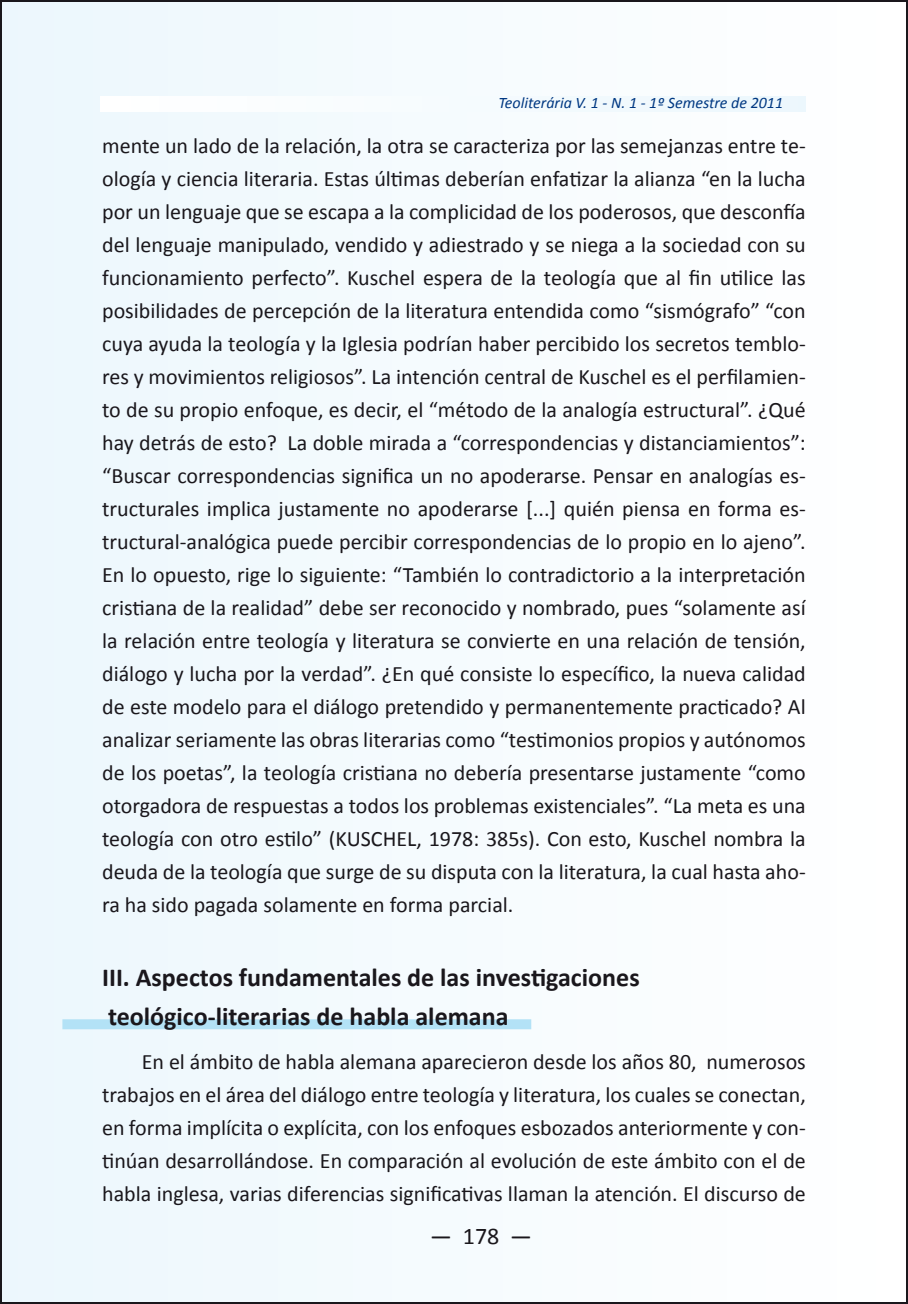
<style>
.page{position:relative;width:908px;height:1304px;background:#fff}
.page>*{position:absolute;margin:0;border:0;box-sizing:border-box;transform-origin:0 0}
.t1{font:700 26px/39px "Calibri";color:#1a171c}
.t2{font:24px "Calibri";color:#1a171c}
.t3{font:22px/33px "Calibri";color:#1a171c;text-align:justify}
.t4{font:italic 16px "Calibri";color:#003882}
</style>
<div class="page">
<div style="left:1px;top:1px;width:905px;height:1302px;background:#f5fbfe"></div>
<div style="left:62px;top:1019px;width:469px;height:10px;background:#b3e2f6"></div>
<p class="t4" style="left:498px;top:93px;width:286px">Teoliterária V. 1 - N. 1 - 1º Semestre de 2011</p>
<p class="t3" style="left:102px;top:128px;width:705px">mente un lado de la relación, la otra se caracteriza por las semejanzas entre te&shy;ología y ciencia literaria. Estas últimas deberían enfatizar la alianza “en la lucha por un lenguaje que se escapa a la complicidad de los poderosos, que desconfía del lenguaje manipulado, vendido y adiestrado y se niega a la sociedad con su funcionamiento perfecto”. Kuschel espera de la teología que al fin utilice las posibilidades de percepción de la literatura entendida como “sismógrafo” “con cuya ayuda la teología y la Iglesia podrían haber percibido los secretos temblo&shy;res y movimientos religiosos”. La intención central de Kuschel es el perfilamien&shy;to de su propio enfoque, es decir, el “método de la analogía estructural”. ¿Qué hay detrás de esto? La doble mirada a “correspondencias y distanciamientos”: “Buscar correspondencias significa un no apoderarse. Pensar en analogías es&shy;tructurales implica justamente no apoderarse [...] quién piensa en forma es&shy;tructural-analógica puede percibir correspondencias de lo propio en lo ajeno”.<br>En lo opuesto, rige lo siguiente: “También lo contradictorio a la interpretación cristiana de la realidad” debe ser reconocido y nombrado, pues “solamente así la relación entre teología y literatura se convierte en una relación de tensión, diálogo y lucha por la verdad”. ¿En qué consiste lo específico, la nueva calidad de este modelo para el diálogo pretendido y permanentemente practicado? Al analizar seriamente las obras literarias como “testimonios propios y autónomos de los poetas”, la teología cristiana no debería presentarse justamente “como otorgadora de respuestas a todos los problemas existenciales”. “La meta es una teología con otro estilo” (KUSCHEL, 1978: 385s). Con esto, Kuschel nombra la deuda de la teología que surge de su disputa con la literatura, la cual hasta aho&shy;ra ha sido pagada solamente en forma parcial.</p>
<p class="t1" style="left:102px;top:957px;width:539px">III. Aspectos fundamentales de las investigaciones teológico-literarias de habla alemana</p>
<p class="t3" style="left:102px;top:1044px;width:705px;text-indent:40px">En el ámbito de habla alemana aparecieron desde los años 80, numerosos trabajos en el área del diálogo entre teología y literatura, los cuales se conectan, en forma implícita o explícita, con los enfoques esbozados anteriormente y con&shy;tinúan desarrollándose. En comparación al evolución de este ámbito con el de habla inglesa, varias diferencias significativas llaman la atención. El discurso de</p>
<p class="t2" style="left:430px;top:1221px;width:103px">— 178 —</p>
</div>
